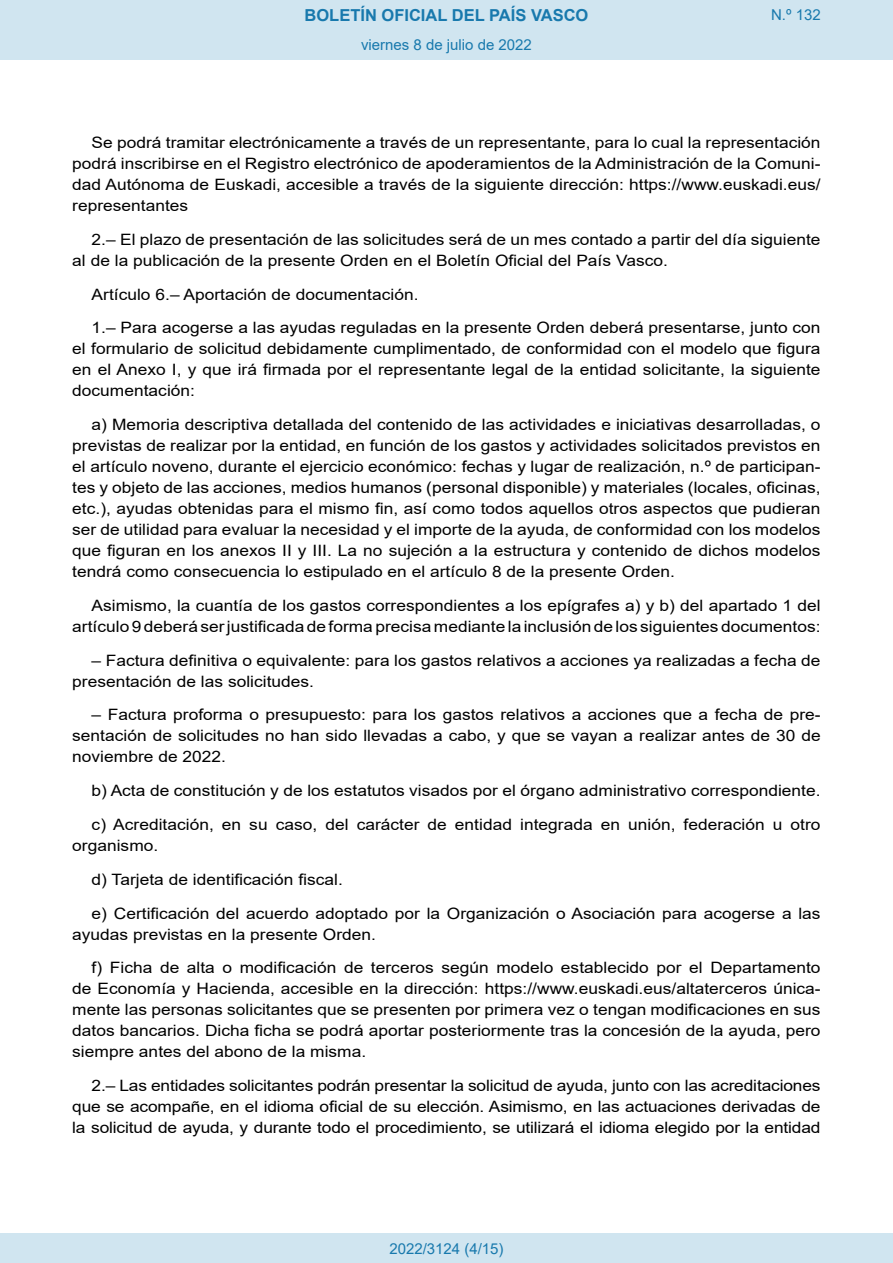
<style>
.page{position:relative;width:893px;height:1263px;background:#fff}
.page>*{position:absolute;margin:0;border:0;box-sizing:border-box;transform-origin:0 0}
.t1{font:700 16.5px "Arial";color:#1879ad}
.BOPVDetalle{font:15.6px/21px "Arial";color:#000;text-align:justify;scale:1.11 1}
.Paginacion_Centro{font:15px "Arial";color:#1879ad}
</style>
<div class="page">
<div style="left:0;top:0;width:893px;height:60px;background:#d0e5f0"></div>
<div style="left:0;top:1233px;width:893px;height:30px;background:#d0e5f0"></div>
<p class="t1" style="left:305px;top:3px;width:285px">BOLETÍN OFICIAL DEL PAÍS VASCO</p>
<p class="Paginacion_Centro" style="left:361px;top:35px;width:172px">viernes 8 de julio de 2022</p>
<p class="Paginacion_Centro" style="left:771px;top:5px;width:51px">N.º 132</p>
<p class="BOPVDetalle" style="left:72px;top:132px;width:676px;text-indent:19px">Se podrá tramitar electrónicamente a través de un representante, para lo cual la representación podrá inscribirse en el Registro electrónico de apoderamientos de la Administración de la Comuni&shy;dad Autónoma de Euskadi, accesible a través de la siguiente dirección: https://www.euskadi.eus/ representantes</p>
<p class="BOPVDetalle" style="left:72px;top:229px;width:676px;text-indent:19px">2.– El plazo de presentación de las solicitudes será de un mes contado a partir del día siguiente al de la publicación de la presente Orden en el Boletín Oficial del País Vasco.</p>
<p class="BOPVDetalle" style="left:92px;top:284px;width:296px">Artículo 6.– Aportación de documentación.</p>
<p class="BOPVDetalle" style="left:72px;top:317px;width:676px;text-indent:19px">1.– Para acogerse a las ayudas reguladas en la presente Orden deberá presentarse, junto con el formulario de solicitud debidamente cumplimentado, de conformidad con el modelo que figura en el Anexo I, y que irá firmada por el representante legal de la entidad solicitante, la siguiente documentación:</p>
<p class="BOPVDetalle" style="left:72px;top:414px;width:676px;text-indent:19px">a) Memoria descriptiva detallada del contenido de las actividades e iniciativas desarrolladas, o previstas de realizar por la entidad, en función de los gastos y actividades solicitados previstos en el artículo noveno, durante el ejercicio económico: fechas y lugar de realización, n.º de participan&shy;tes y objeto de las acciones, medios humanos (personal disponible) y materiales (locales, oficinas, etc.), ayudas obtenidas para el mismo fin, así como todos aquellos otros aspectos que pudieran ser de utilidad para evaluar la necesidad y el importe de la ayuda, de conformidad con los modelos que figuran en los anexos II y III. La no sujeción a la estructura y contenido de dichos modelos tendrá como consecuencia lo estipulado en el artículo 8 de la presente Orden.</p>
<p class="BOPVDetalle" style="left:72px;top:595px;width:676px;text-align:right">Asimismo, la cuantía de los gastos correspondientes a los epígrafes a) y b) del apartado 1 del artículo 9 deberá ser justificada de forma precisa mediante la inclusión de los siguientes documentos:</p>
<p class="BOPVDetalle" style="left:72px;top:650px;width:676px;text-indent:19px">– Factura definitiva o equivalente: para los gastos relativos a acciones ya realizadas a fecha de presentación de las solicitudes.</p>
<p class="BOPVDetalle" style="left:72px;top:704px;width:676px;text-indent:19px">– Factura proforma o presupuesto: para los gastos relativos a acciones que a fecha de pre&shy;sentación de solicitudes no han sido llevadas a cabo, y que se vayan a realizar antes de 30 de noviembre de 2022.</p>
<p class="BOPVDetalle" style="left:92px;top:780px;width:658px">b) Acta de constitución y de los estatutos visados por el órgano administrativo correspondiente.</p>
<p class="BOPVDetalle" style="left:72px;top:814px;width:676px;text-indent:19px">c) Acreditación, en su caso, del carácter de entidad integrada en unión, federación u otro organismo.</p>
<p class="BOPVDetalle" style="left:92px;top:869px;width:228px">d) Tarjeta de identificación fiscal.</p>
<p class="BOPVDetalle" style="left:72px;top:902px;width:676px;text-indent:19px">e) Certificación del acuerdo adoptado por la Organización o Asociación para acogerse a las ayudas previstas en la presente Orden.</p>
<p class="BOPVDetalle" style="left:72px;top:957px;width:676px;text-indent:19px">f) Ficha de alta o modificación de terceros según modelo establecido por el Departamento de Economía y Hacienda, accesible en la dirección: https://www.euskadi.eus/altaterceros única&shy;mente las personas solicitantes que se presenten por primera vez o tengan modificaciones en sus datos bancarios. Dicha ficha se podrá aportar posteriormente tras la concesión de la ayuda, pero siempre antes del abono de la misma.</p>
<p class="BOPVDetalle" style="left:72px;top:1075px;width:676px;text-indent:19px">2.– Las entidades solicitantes podrán presentar la solicitud de ayuda, junto con las acreditaciones que se acompañe, en el idioma oficial de su elección. Asimismo, en las actuaciones derivadas de la solicitud de ayuda, y durante todo el procedimiento, se utilizará el idioma elegido por la entidad</p>
<p class="Paginacion_Centro" style="left:389px;top:1238px;width:116px">2022/3124 (4/15)</p>
</div>
